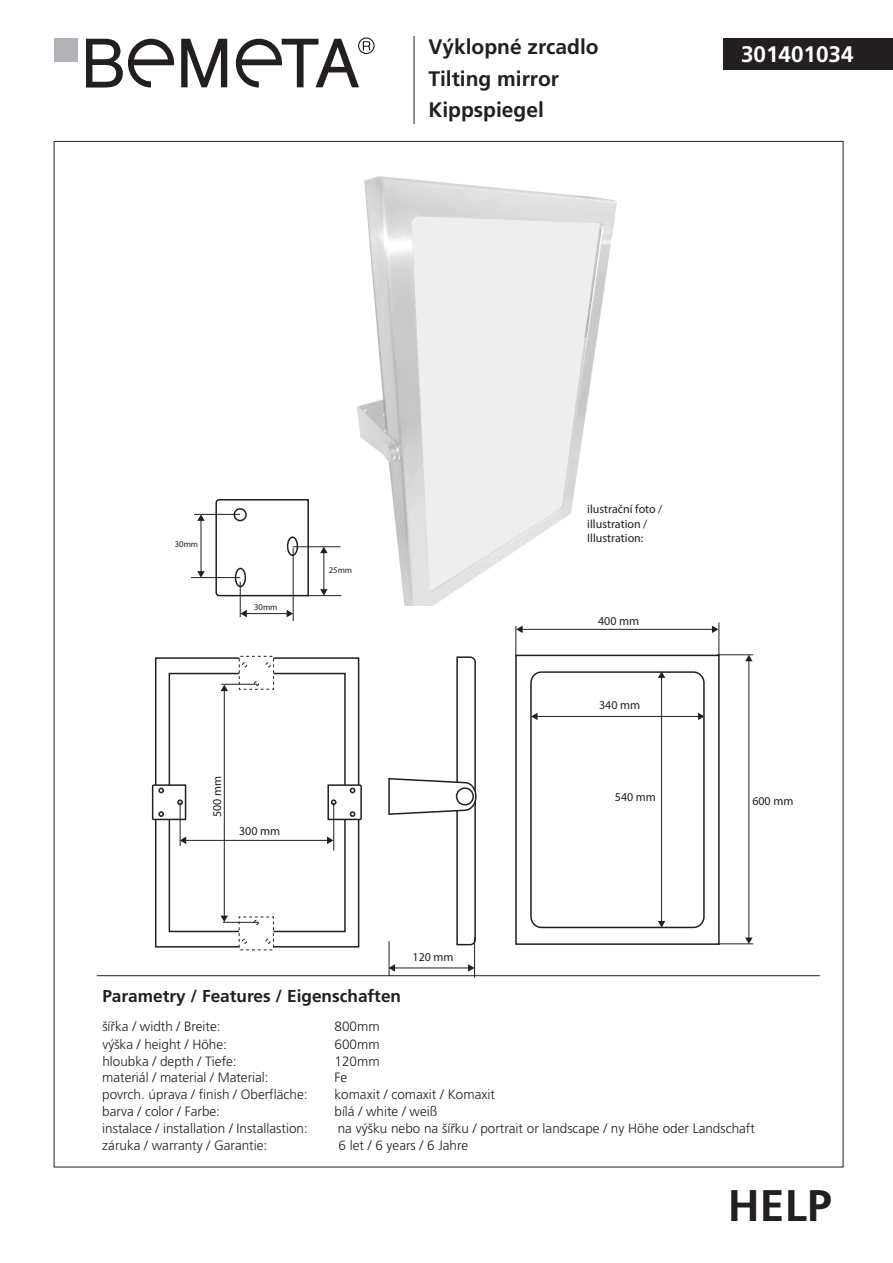
<style>
.page{position:relative;width:893px;height:1263px;background:#fff}
.page>*{position:absolute;margin:0;border:0;box-sizing:border-box;transform-origin:0 0}
.t1{font:700 44.25px "Frutiger CE";color:#231f20}
.t2{font:700 22.5px "Frutiger CE";color:#fff}
.t3{font:700 21px/31.5px "Frutiger CE";color:#231f20}
.t4{font:700 17.25px "Frutiger CE";color:#231f20}
.t5{font:300 13.5px "Frutiger CE";color:#231f20}
.t6{font:12px/14.4px "Myriad Pro";color:#231f20}
.t7{font:8.7px "Myriad Pro";color:#231f20}
</style>
<div class="page">
<img style="left:357px;top:176px;width:259px;height:429px">
<div style="left:724px;top:38px;width:169px;height:32px;background:#231f20"></div>
<hr style="left:414px;top:36px;width:1px;height:88px;background:#231f20">
<svg style="left:181px;top:39px;width:46px;height:48px"></svg>
<svg style="left:86px;top:39px;width:89px;height:49px"></svg>
<div style="left:54px;top:39px;width:24px;height:23px;background:#b1b2b6"></div>
<svg style="left:236px;top:37px;width:139px;height:51px"></svg>
<div style="left:515px;top:655px;width:205px;height:290px;background:#fff;border:2px solid #231f20"></div>
<div style="left:530px;top:671px;width:175px;height:257px;border:2px solid #231f20;border-radius:11px"></div>
<hr style="left:516px;top:626px;width:1px;height:31px;background:#231f20">
<hr style="left:719px;top:622px;width:1px;height:33px;background:#231f20">
<hr style="left:522px;top:629px;width:191px;height:1px;background:#231f20">
<svg style="left:516px;top:626px;width:7px;height:7px"></svg>
<svg style="left:712px;top:626px;width:6px;height:7px"></svg>
<hr style="left:717px;top:654px;width:36px;height:1px;background:#231f20">
<hr style="left:717px;top:943px;width:36px;height:1px;background:#231f20">
<hr style="left:748px;top:660px;width:1px;height:278px;background:#231f20">
<svg style="left:745px;top:655px;width:8px;height:6px"></svg>
<svg style="left:745px;top:937px;width:8px;height:7px"></svg>
<svg style="left:388px;top:656px;width:89px;height:290px"></svg>
<div style="left:457px;top:788px;width:16px;height:17px;background:#fff;border-radius:50%"></div>
<div style="left:456px;top:787px;width:18px;height:18px;border:2px solid #231f20;border-radius:50%"></div>
<div style="left:155px;top:657px;width:204px;height:290px;background:#fff;border:2px solid #231f20"></div>
<div style="left:169px;top:673px;width:177px;height:259px;background:#fff;border:2px solid #231f20"></div>
<svg style="left:151px;top:784px;width:36px;height:37px"></svg>
<svg style="left:327px;top:784px;width:35px;height:37px"></svg>
<svg style="left:239px;top:656px;width:35px;height:34px"></svg>
<svg style="left:239px;top:917px;width:35px;height:33px"></svg>
<hr style="left:389px;top:941px;width:1px;height:35px;background:#231f20">
<hr style="left:474px;top:937px;width:1px;height:40px;background:#231f20">
<hr style="left:394px;top:967px;width:75px;height:1px;background:#231f20">
<svg style="left:389px;top:964px;width:6px;height:8px"></svg>
<svg style="left:468px;top:964px;width:7px;height:8px"></svg>
<hr style="left:180px;top:802px;width:1px;height:44px;background:#231f20">
<hr style="left:333px;top:802px;width:1px;height:49px;background:#231f20">
<hr style="left:185px;top:840px;width:143px;height:1px;background:#231f20">
<svg style="left:180px;top:837px;width:6px;height:7px"></svg>
<svg style="left:327px;top:837px;width:6px;height:7px"></svg>
<hr style="left:536px;top:716px;width:163px;height:1px;background:#231f20">
<svg style="left:531px;top:713px;width:7px;height:7px"></svg>
<svg style="left:698px;top:713px;width:7px;height:7px"></svg>
<hr style="left:661px;top:677px;width:1px;height:245px;background:#231f20">
<svg style="left:658px;top:671px;width:7px;height:7px"></svg>
<svg style="left:658px;top:921px;width:7px;height:6px"></svg>
<hr style="left:224px;top:690px;width:1px;height:227px;background:#231f20">
<svg style="left:221px;top:685px;width:7px;height:6px"></svg>
<svg style="left:221px;top:915px;width:7px;height:7px"></svg>
<hr style="left:97px;top:975px;width:723px;height:1px;background:#231f20">
<hr style="left:223px;top:922px;width:36px;height:1px;background:#231f20">
<hr style="left:221px;top:684px;width:36px;height:1px;background:#231f20">
<svg style="left:215px;top:499px;width:95px;height:98px"></svg>
<div style="left:236px;top:568px;width:9px;height:18px;background:#fff;border-radius:50%"></div>
<div style="left:235px;top:568px;width:11px;height:19px;border:2px solid #231f20;border-radius:50%"></div>
<svg style="left:288px;top:537px;width:9px;height:18px"></svg>
<div style="left:287px;top:536px;width:11px;height:20px;border:2px solid #231f20;border-radius:50%"></div>
<div style="left:234px;top:509px;width:12px;height:12px;background:#fff;border-radius:50%"></div>
<div style="left:234px;top:508px;width:13px;height:13px;border:2px solid #231f20;border-radius:50%"></div>
<hr style="left:293px;top:548px;width:1px;height:73px;background:#231f20">
<hr style="left:240px;top:582px;width:1px;height:35px;background:#231f20">
<hr style="left:246px;top:613px;width:42px;height:1px;background:#231f20">
<svg style="left:240px;top:610px;width:7px;height:7px"></svg>
<svg style="left:287px;top:610px;width:6px;height:7px"></svg>
<hr style="left:191px;top:577px;width:49px;height:1px;background:#231f20">
<hr style="left:194px;top:514px;width:46px;height:1px;background:#231f20">
<hr style="left:201px;top:520px;width:1px;height:52px;background:#231f20">
<svg style="left:197px;top:514px;width:8px;height:7px"></svg>
<svg style="left:197px;top:571px;width:8px;height:7px"></svg>
<hr style="left:306px;top:595px;width:35px;height:1px;background:#231f20">
<hr style="left:293px;top:546px;width:47px;height:1px;background:#231f20">
<hr style="left:323px;top:552px;width:1px;height:38px;background:#231f20">
<svg style="left:320px;top:547px;width:8px;height:6px"></svg>
<svg style="left:320px;top:589px;width:8px;height:7px"></svg>
<h3 class="t3" style="left:428px;top:31px;width:172px">Výklopné zrcadlo<br>Tilting mirror<br>Kippspiegel</h3>
<h2 class="t2" style="left:741px;top:42px;width:114px">301401034</h2>
<p class="t7" style="left:175px;top:538px;width:25px">30mm</p>
<p class="t7" style="left:254px;top:602px;width:25px">30mm</p>
<p class="t7" style="left:329px;top:564px;width:25px">25mm</p>
<p class="t6" style="left:210px;top:817px;width:43px;rotate:-90deg">500 mm</p>
<p class="t6" style="left:239px;top:823px;width:43px">300 mm</p>
<p class="t4" style="left:102px;top:986px;width:300px">Parametry / Features / Eigenschaften</p>
<p class="t5" style="left:102px;top:1019px;width:120px">šířka / width / Breite:</p>
<p class="t5" style="left:335px;top:1019px;width:47px">800mm</p>
<p class="t5" style="left:102px;top:1036px;width:126px">výška / height / Höhe:</p>
<p class="t5" style="left:335px;top:1036px;width:47px">600mm</p>
<p class="t5" style="left:102px;top:1053px;width:136px">hloubka / depth / Tiefe:</p>
<p class="t5" style="left:335px;top:1053px;width:47px">120mm</p>
<p class="t6" style="left:413px;top:950px;width:43px">120 mm</p>
<p class="t6" style="left:587px;top:502px;width:77px">ilustrační foto / illustration /<br>Illustration:</p>
<p class="t6" style="left:598px;top:613px;width:43px">400 mm</p>
<p class="t6" style="left:599px;top:697px;width:43px">340 mm</p>
<p class="t6" style="left:615px;top:789px;width:43px">540 mm</p>
<p class="t6" style="left:752px;top:793px;width:43px">600 mm</p>
<p class="t5" style="left:102px;top:1069px;width:168px">materiál / material / Material:</p>
<p class="t5" style="left:334px;top:1069px;width:14px">Fe</p>
<p class="t5" style="left:102px;top:1087px;width:207px">povrch. úprava / finish / Oberfläche:</p>
<p class="t5" style="left:334px;top:1087px;width:162px">komaxit / comaxit / Komaxit</p>
<p class="t5" style="left:102px;top:1104px;width:119px">barva / color / Farbe:</p>
<p class="t5" style="left:334px;top:1104px;width:104px">bílá / white / weiß</p>
<p class="t5" style="left:102px;top:1120px;width:207px">instalace / installation / Installastion:</p>
<p class="t5" style="left:338px;top:1120px;width:419px">na výšku nebo na šířku / portrait or landscape / ny Höhe oder Landschaft</p>
<p class="t5" style="left:102px;top:1137px;width:166px">záruka / warranty / Garantie:</p>
<p class="t5" style="left:339px;top:1137px;width:131px">6 let / 6 years / 6 Jahre</p>
<h1 class="t1" style="left:728px;top:1181px;width:105px">HELP</h1>
</div>
